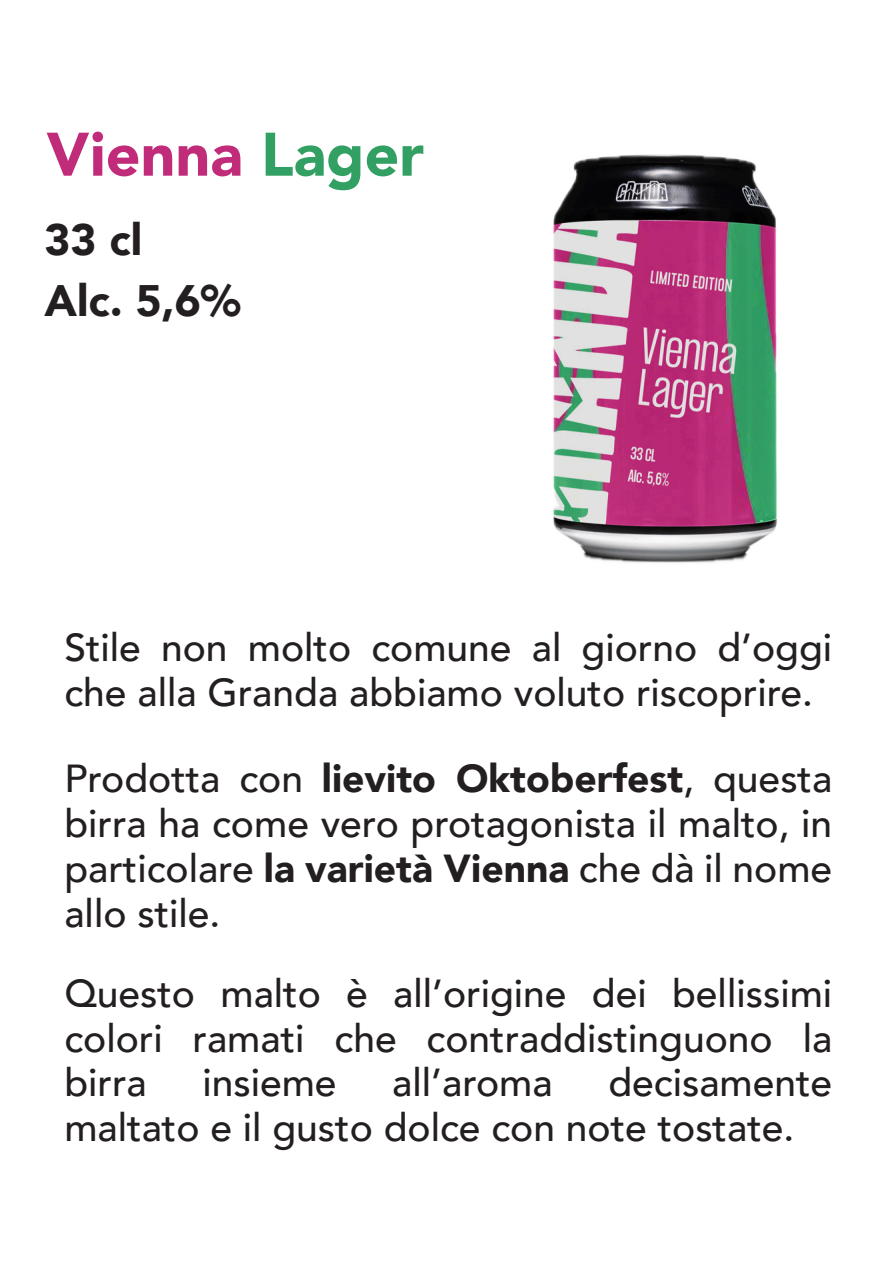
<style>
.page{position:relative;width:893px;height:1263px;background:#fff}
.page>*{position:absolute;margin:0;border:0;box-sizing:border-box;transform-origin:0 0}
.t1{font:900 60.75px "Avenir";color:#c12c7a}
.t2{font:900 43.95px "Avenir";color:#231f20}
.t3{font:500 39px "Avenir";color:#231f20}
.t4{font:900 39px "Avenir";color:#231f20}
.s1{color:#329f63}
.s2{font-weight:500}
.s3{font-weight:900}
</style>
<div class="page">
<img style="left:553px;top:154px;width:225px;height:409px">
<p class="t1" style="left:46px;top:115px;width:379px">Vienna <span class="s1">Lager</span></p>
<p class="t2" style="left:45px;top:211px;width:99px">33 cl</p>
<p class="t2" style="left:45px;top:272px;width:198px">Alc. 5,6%</p>
<p class="t3" style="left:64px;top:622px;width:769px">Stile non molto comune al giorno d’oggi</p>
<p class="t3" style="left:64px;top:667px;width:750px">che alla Granda abbiamo voluto riscoprire.</p>
<p class="t3" style="left:64px;top:753px;width:240px">Prodotta con</p>
<p class="t4" style="left:322px;top:753px;width:512px">lievito Oktoberfest<span class="s2">, questa</span></p>
<p class="t3" style="left:64px;top:798px;width:769px">birra ha come vero protagonista il malto, in</p>
<p class="t3" style="left:64px;top:843px;width:769px">particolare <span class="s3">la varietà Vienna</span> che dà il nome</p>
<p class="t3" style="left:64px;top:887px;width:157px">allo stile.</p>
<p class="t3" style="left:64px;top:968px;width:769px">Questo malto è all’origine dei bellissimi</p>
<p class="t3" style="left:64px;top:1013px;width:769px">colori ramati che contraddistinguono la</p>
<p class="t3" style="left:64px;top:1057px;width:84px">birra</p>
<p class="t3" style="left:202px;top:1057px;width:136px">insieme</p>
<p class="t3" style="left:392px;top:1057px;width:162px">all’aroma</p>
<p class="t3" style="left:608px;top:1057px;width:225px">decisamente</p>
<p class="t3" style="left:64px;top:1102px;width:731px">maltato e il gusto dolce con note tostate.</p>
</div>
